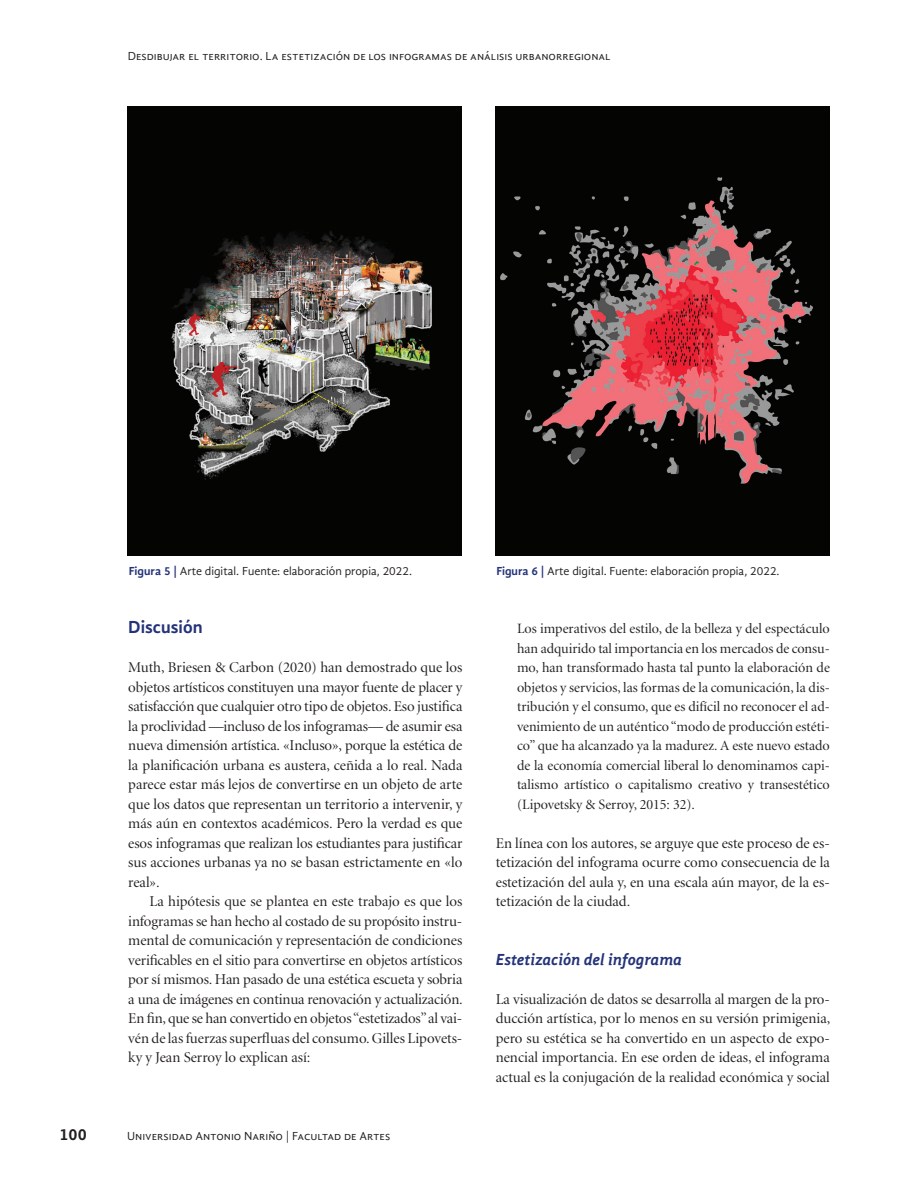
<style>
.page{position:relative;width:915px;height:1191px;background:#fff}
.page>*{position:absolute;margin:0;border:0;box-sizing:border-box;transform-origin:0 0}
.t1{font:700 18px "Gandhi Sans";color:#243279}
.t2{font:italic 700 16.5px "Gandhi Sans";color:#243279}
.t3{font:700 16.5px "Gandhi Sans";color:#231f20}
.t4{font:15px/19.5px "Minion Display";letter-spacing:-.005em;color:#231f20;text-align:justify}
.t5{font:14.25px/19.5px "Minion Display";color:#231f20;text-align:justify}
.t6{font:12px "Gandhi Sans";color:#231f20}
.s1{font-weight:700;color:#243279}
</style>
<div class="page">
<img style="left:128px;top:107px;width:333px;height:448px">
<img style="left:495px;top:106px;width:334px;height:449px">
<p class="t6" style="left:128px;top:49px;width:484px">Desdibujar el territorio. La estetización de los infogramas de análisis urbanorregional</p>
<p class="t6" style="left:129px;top:563px;width:284px"><span class="s1">Figura 5 |</span> Arte digital. Fuente: elaboración propia, 2022.</p>
<p class="t6" style="left:496px;top:563px;width:284px"><span class="s1">Figura 6 |</span> Arte digital. Fuente: elaboración propia, 2022.</p>
<p class="t1" style="left:128px;top:616px;width:76px">Discusión</p>
<p class="t4" style="left:128px;top:658px;width:335px">Muth, Briesen &amp; Carbon (2020) han demostrado que los objetos artísticos constituyen una mayor fuente de placer y satisfacción que cualquier otro tipo de objetos. Eso justifica la proclividad —incluso de los infogramas— de asumir esa nueva dimensión artística. «Incluso», porque la estética de la planificación urbana es austera, ceñida a lo real. Nada parece estar más lejos de convertirse en un objeto de arte que los datos que representan un territorio a intervenir, y más aún en contextos académicos. Pero la verdad es que esos infogramas que realizan los estudiantes para justificar sus acciones urbanas ya no se basan estrictamente en «lo real».</p>
<p class="t4" style="left:128px;top:892px;width:336px;text-align:left;text-indent:21px">La hipótesis que se plantea en este trabajo es que los infogramas se han hecho al costado de su propósito instru&shy;mental de comunicación y representación de condiciones verificables en el sitio para convertirse en objetos artísticos por sí mismos. Han pasado de una estética escueta y sobria a una de imágenes en continua renovación y actualización.<br>En fin, que se han convertido en objetos “estetizados” al vai&shy;vén de las fuerzas superfluas del consumo. Gilles Lipovets&shy;ky y Jean Serroy lo explican así:</p>
<p class="t3" style="left:60px;top:1125px;width:29px">100</p>
<p class="t6" style="left:127px;top:1129px;width:264px">Universidad Antonio Nariño | Facultad de Artes</p>
<p class="t5" style="left:517px;top:619px;width:314px">Los imperativos del estilo, de la belleza y del espectáculo han adquirido tal importancia en los mercados de consu&shy;mo, han transformado hasta tal punto la elaboración de objetos y servicios, las formas de la comunicación, la dis&shy;tribución y el consumo, que es difícil no reconocer el ad&shy;venimiento de un auténtico “modo de producción estéti&shy;co” que ha alcanzado ya la madurez. A este nuevo estado de la economía comercial liberal lo denominamos capi&shy;talismo artístico o capitalismo creativo y transestético (Lipovetsky &amp; Serroy, 2015: 32).</p>
<p class="t4" style="left:495px;top:833px;width:335px">En línea con los autores, se arguye que este proceso de es&shy;tetización del infograma ocurre como consecuencia de la estetización del aula y, en una escala aún mayor, de la es&shy;tetización de la ciudad.</p>
<p class="t2" style="left:495px;top:949px;width:187px">Estetización del infograma</p>
<p class="t4" style="left:495px;top:989px;width:336px;text-align:left">La visualización de datos se desarrolla al margen de la pro&shy;ducción artística, por lo menos en su versión primigenia, pero su estética se ha convertido en un aspecto de expo&shy;nencial importancia. En ese orden de ideas, el infograma actual es la conjugación de la realidad económica y social</p>
</div>
